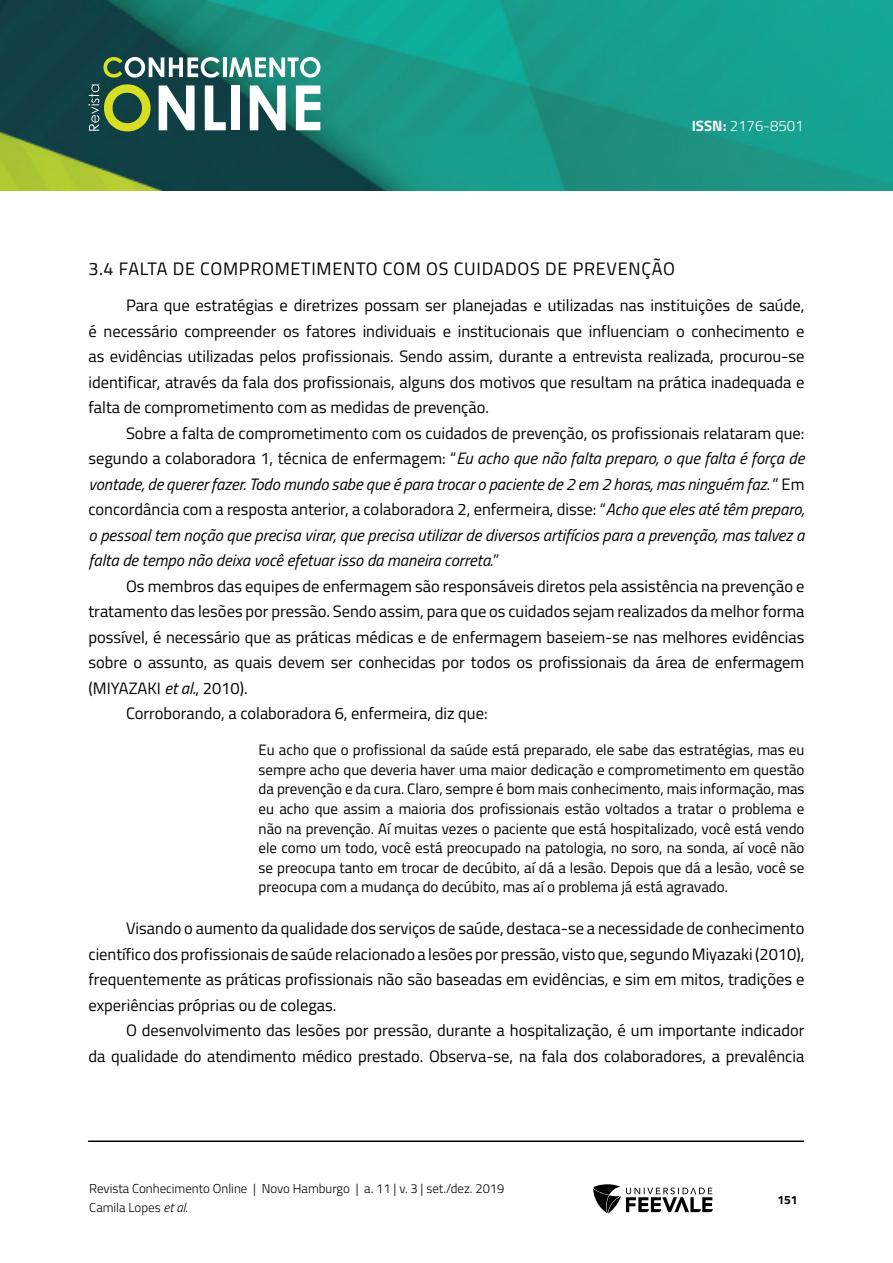
<style>
.page{position:relative;width:893px;height:1263px;background:#fff}
.page>*{position:absolute;margin:0;border:0;box-sizing:border-box;transform-origin:0 0}
.TÍTULO_1{font:18px "Titillium Web";letter-spacing:.04em;color:#000}
.Corpo{font:16.5px/25.5px "Titillium Web";color:#000;text-align:justify}
.Corpo-2{font:italic 16.5px/25.5px "Titillium Web";color:#000;text-align:justify}
.Citação{font:15px/19.5px "Titillium Web";color:#000;text-align:justify}
.t1{font:300 15px "Titillium Web";color:#fff}
.t2{font:300 12.9px/19.5px "Titillium Web";color:#000}
.t3{font:700 12px "Titillium Web";color:#000}
.s1{font-weight:700}
.s2{font-style:normal}
.s3{font-style:italic}
</style>
<div class="page">
<img style="left:0;top:0;width:893px;height:190px">
<svg style="left:593px;top:1184px;width:120px;height:29px"></svg>
<svg style="left:103px;top:57px;width:117px;height:21px"></svg>
<hr style="left:223px;top:57px;width:3px;height:20px;background:#fff">
<svg style="left:229px;top:57px;width:91px;height:21px"></svg>
<svg style="left:88px;top:84px;width:63px;height:47px;background:#5e7e3f"></svg>
<svg style="left:159px;top:85px;width:36px;height:45px"></svg>
<svg style="left:205px;top:85px;width:21px;height:45px"></svg>
<div style="left:232px;top:85px;width:8px;height:45px;background:#fff"></div>
<svg style="left:250px;top:85px;width:36px;height:45px"></svg>
<svg style="left:296px;top:85px;width:24px;height:45px"></svg>
<hr style="left:88px;top:1140px;width:716px;height:2px;background:#000">
<p class="t1" style="left:692px;top:115px;width:114px"><span class="s1">ISSN:</span> 2176-8501</p>
<p class="TÍTULO_1" style="left:88px;top:256px;width:588px">3.4 FALTA DE COMPROMETIMENTO COM OS CUIDADOS DE PREVENÇÃO</p>
<p class="Corpo" style="left:88px;top:292px;width:717px;text-indent:38px">Para que estratégias e diretrizes possam ser planejadas e utilizadas nas instituições de saúde, é necessário compreender os fatores individuais e institucionais que influenciam o conhecimento e as evidências utilizadas pelos profissionais. Sendo assim, durante a entrevista realizada, procurou-se identificar, através da fala dos profissionais, alguns dos motivos que resultam na prática inadequada e falta de comprometimento com as medidas de prevenção.</p>
<p class="Corpo-2" style="left:88px;top:420px;width:717px;text-indent:38px"><span class="s2">Sobre a falta de comprometimento com os cuidados de prevenção, os profissionais relataram que: segundo a colaboradora 1, técnica de enfermagem: “</span>Eu acho que não falta preparo, o que falta é força de vontade, de querer fazer. Todo mundo sabe que é para trocar o paciente de 2 em 2 horas, mas ninguém faz. <span class="s2">” Em concordância com a resposta anterior, a colaboradora 2, enfermeira, disse: “</span>Acho que eles até têm preparo, o pessoal tem noção que precisa virar, que precisa utilizar de diversos artifícios para a prevenção, mas talvez a falta de tempo não deixa você efetuar isso da maneira correta.<span class="s2">”</span></p>
<p class="Corpo" style="left:88px;top:573px;width:717px;text-indent:38px">Os membros das equipes de enfermagem são responsáveis diretos pela assistência na prevenção e tratamento das lesões por pressão. Sendo assim, para que os cuidados sejam realizados da melhor forma possível, é necessário que as práticas médicas e de enfermagem baseiem-se nas melhores evidências sobre o assunto, as quais devem ser conhecidas por todos os profissionais da área de enfermagem (MIYAZAKI <span class="s3">et al.</span>, 2010).</p>
<p class="Corpo" style="left:126px;top:700px;width:363px">Corroborando, a colaboradora 6, enfermeira, diz que:</p>
<p class="Citação" style="left:259px;top:740px;width:547px">Eu acho que o profissional da saúde está preparado, ele sabe das estratégias, mas eu sempre acho que deveria haver uma maior dedicação e comprometimento em questão da prevenção e da cura. Claro, sempre é bom mais conhecimento, mais informação, mas eu acho que assim a maioria dos profissionais estão voltados a tratar o problema e não na prevenção. Aí muitas vezes o paciente que está hospitalizado, você está vendo ele como um todo, você está preocupado na patologia, no soro, na sonda, aí você não se preocupa tanto em trocar de decúbito, aí dá a lesão. Depois que dá a lesão, você se preocupa com a mudança do decúbito, mas aí o problema já está agravado.</p>
<p class="Corpo" style="left:88px;top:915px;width:717px;text-indent:38px">Visando o aumento da qualidade dos serviços de saúde, destaca-se a necessidade de conhecimento científico dos profissionais de saúde relacionado a lesões por pressão, visto que, segundo Miyazaki (2010), frequentemente as práticas profissionais não são baseadas em evidências, e sim em mitos, tradições e experiências próprias ou de colegas.</p>
<p class="Corpo" style="left:88px;top:1017px;width:717px;text-align:right">O desenvolvimento das lesões por pressão, durante a hospitalização, é um importante indicador<br>da qualidade do atendimento médico prestado. Observa-se, na fala dos colaboradores, a prevalência</p>
<p class="t2" style="left:89px;top:1178px;width:417px">Revista Conhecimento Online | Novo Hamburgo | a. 11 | v. 3 | set./dez. 2019<br>Camila Lopes <span class="s3">et al.</span></p>
<p class="t3" style="left:777px;top:1190px;width:22px">151</p>
</div>
